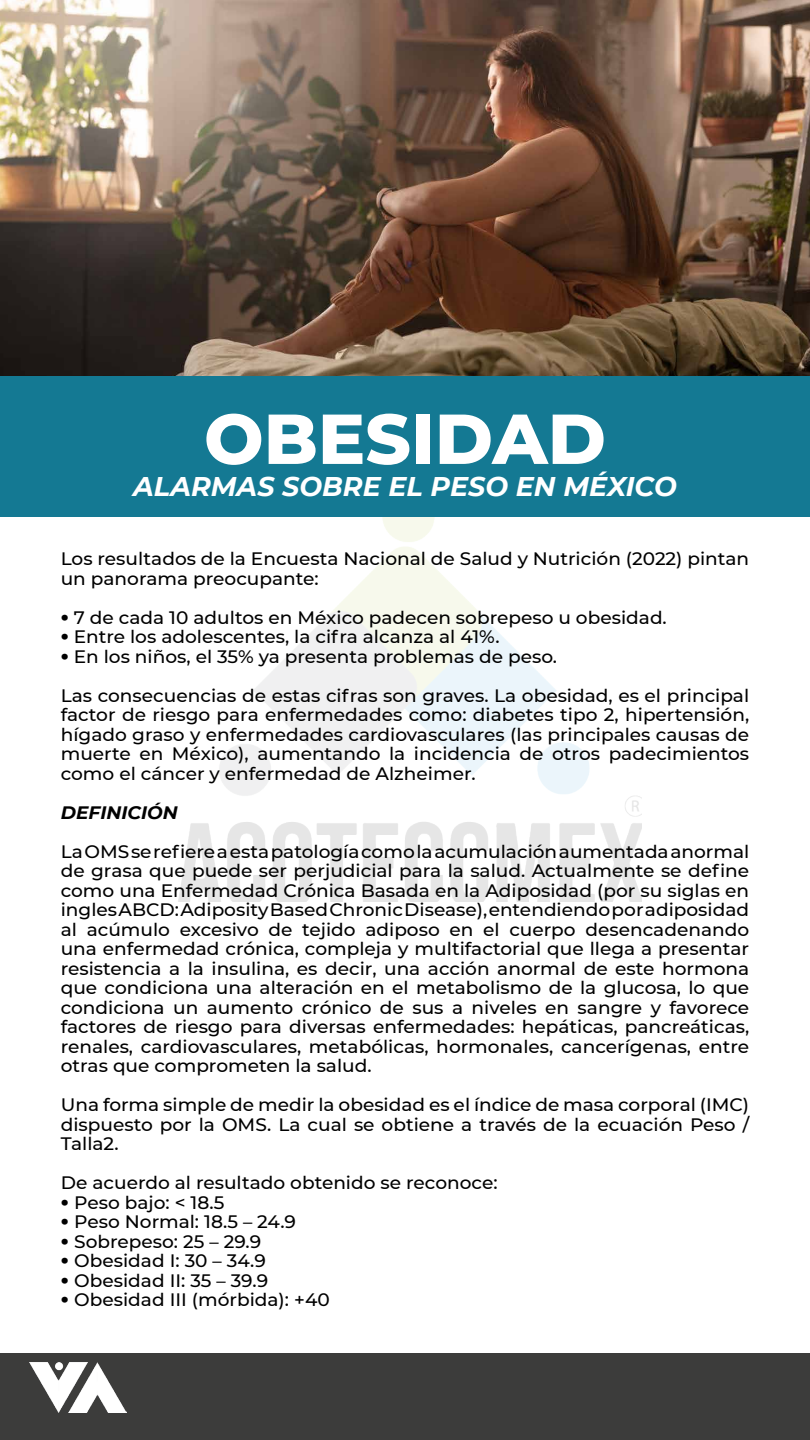
<style>
.page{position:relative;width:810px;height:1440px;background:#fff}
.page>*{position:absolute;margin:0;border:0;box-sizing:border-box;transform-origin:0 0}
.t1{font:800 70.5px "Montserrat";color:#fff}
.t2{font:italic 700 27px "Montserrat";color:#fff}
.t3{font:500 18px/19.5px "Montserrat";color:#000;text-align:justify}
.t4{font:italic 700 18px "Montserrat";color:#000}
.s1{font-weight:900}
</style>
<div class="page">
<div style="left:0;top:1353px;width:810px;height:87px;background:#3c3c3b"></div>
<img style="left:29px;top:1362px;width:98px;height:51px">
<img style="left:178px;top:517px;width:463px;height:384px">
<img style="left:0;top:0;width:810px;height:376px">
<div style="left:0;top:376px;width:810px;height:141px;background:#147993"></div>
<h1 class="t1" style="left:204px;top:387px;width:403px">OBESIDAD</h1>
<h2 class="t2" style="left:133px;top:467px;width:545px">ALARMAS SOBRE EL PESO EN MÉXICO</h2>
<p class="t3" style="left:61px;top:549px;width:690px">Los resultados de la Encuesta Nacional de Salud y Nutrición (2022) pintan un panorama preocupante:</p>
<p class="t3" style="left:61px;top:607px;width:608px"><span class="s1">•</span> 7 de cada 10 adultos en México padecen sobrepeso u obesidad.</p>
<p class="t3" style="left:61px;top:627px;width:440px"><span class="s1">•</span> Entre los adolescentes, la cifra alcanza al 41%.</p>
<p class="t3" style="left:61px;top:636px;width:690px;line-height:39px"><span class="s1">•</span> En los niños, el 35% ya presenta problemas de peso.<br>Las consecuencias de estas cifras son graves. La obesidad, es el principal</p>
<p class="t3" style="left:61px;top:705px;width:690px">factor de riesgo para enfermedades como: diabetes tipo 2, hipertensión, hígado graso y enfermedades cardiovasculares (las principales causas de muerte en México), aumentando la incidencia de otros padecimientos como el cáncer y enfermedad de Alzheimer.</p>
<p class="t4" style="left:61px;top:800px;width:119px">DEFINICIÓN</p>
<p class="t3" style="left:61px;top:841px;width:690px">La OMS se refiere a esta patología como la acumulación aumentada anormal de grasa que puede ser perjudicial para la salud. Actualmente se define como una Enfermedad Crónica Basada en la Adiposidad (por su siglas en ingles ABCD: Adiposity Based Chronic Disease), entendiendo por adiposidad al acúmulo excesivo de tejido adiposo en el cuerpo desencadenando una enfermedad crónica, compleja y multifactorial que llega a presentar resistencia a la insulina, es decir, una acción anormal de este hormona que condiciona una alteración en el metabolismo de la glucosa, lo que condiciona un aumento crónico de sus a niveles en sangre y favorece factores de riesgo para diversas enfermedades: hepáticas, pancreáticas, renales, cardiovasculares, metabólicas, hormonales, cancerígenas, entre otras que comprometen la salud.</p>
<p class="t3" style="left:61px;top:1095px;width:690px">Una forma simple de medir la obesidad es el índice de masa corporal (IMC) dispuesto por la OMS. La cual se obtiene a través de la ecuación Peso / Talla2.</p>
<p class="t3" style="left:61px;top:1173px;width:438px">De acuerdo al resultado obtenido se reconoce:</p>
<p class="t3" style="left:61px;top:1192px;width:165px"><span class="s1">•</span> Peso bajo: &lt; 18.5</p>
<p class="t3" style="left:61px;top:1212px;width:237px"><span class="s1">•</span> Peso Normal: 18.5 – 24.9</p>
<p class="t3" style="left:61px;top:1231px;width:202px"><span class="s1">•</span> Sobrepeso: 25 – 29.9</p>
<p class="t3" style="left:61px;top:1251px;width:207px"><span class="s1">•</span> Obesidad I: 30 – 34.9</p>
<p class="t3" style="left:61px;top:1270px;width:209px"><span class="s1">•</span> Obesidad II: 35 – 39.9</p>
<p class="t3" style="left:61px;top:1290px;width:271px"><span class="s1">•</span> Obesidad III (mórbida): +40</p>
</div>
